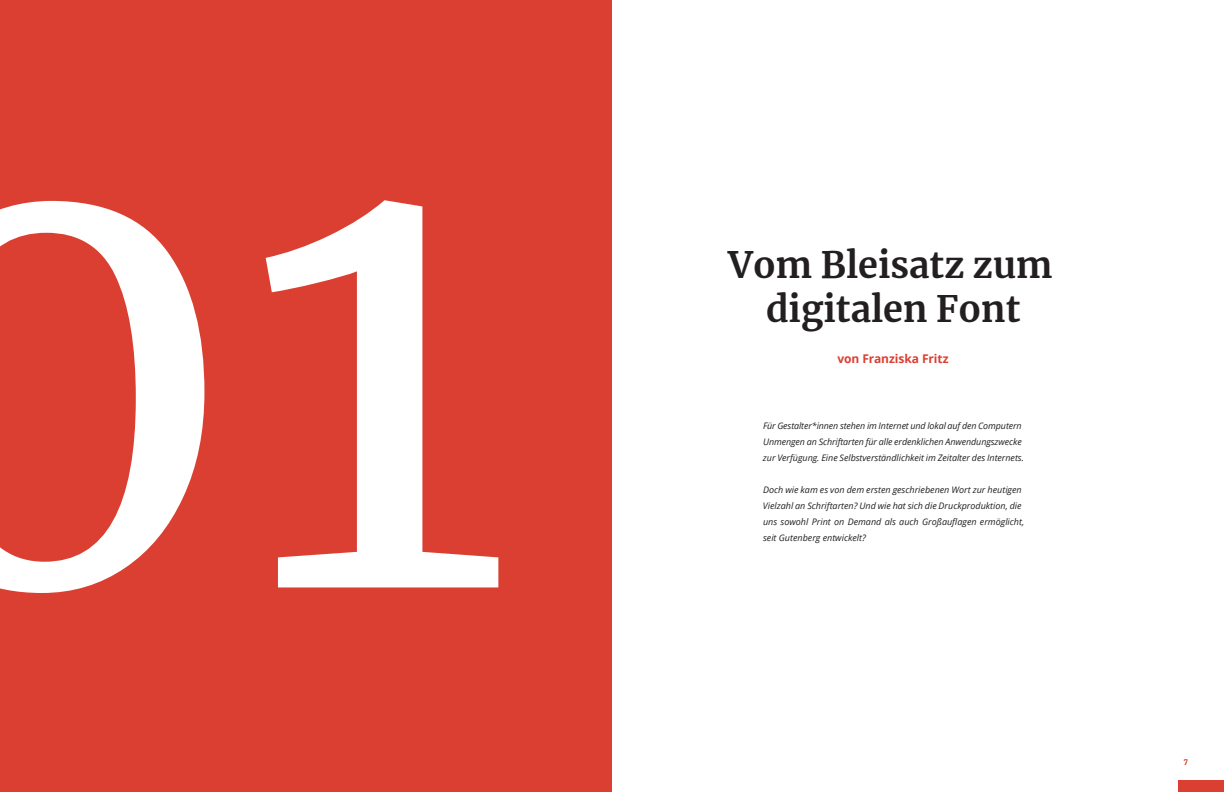
<style>
.page{position:relative;width:1224px;height:792px;background:#fff}
.page>*{position:absolute;margin:0;border:0;box-sizing:border-box;transform-origin:0 0}
.t1{font:612.5px "Merriweather";color:#fff}
.t2{font:700 36px/43.2px "Merriweather";color:#231f20;text-align:center}
.t3{font:700 12px "Open Sans";letter-spacing:-.005em;color:#db3f32}
.t4{font:italic 9px/16px "Open Sans";letter-spacing:-.005em;color:#231f20}
.t5{font:7px "Merriweather";color:#db3f32}
</style>
<div class="page">
<div style="left:1178px;top:781px;width:46px;height:11px;background:#db3f32"></div>
<div style="left:0;top:0;width:612px;height:792px;background:#db3f32"></div>
<h1 class="t1" style="left:-152px;top:-59px;width:665px">01</h1>
<h2 class="t2" style="left:728px;top:243px;width:326px">Vom Bleisatz zum digitalen Font</h2>
<h3 class="t3" style="left:837px;top:350px;width:113px">von Franziska Fritz</h3>
<p class="t4" style="left:763px;top:417px;width:263px">Für Gestalter*innen stehen im Internet und lokal auf den Computern<br>Unmengen an Schriftarten für alle erdenklichen Anwendungszwecke zur Verfügung. Eine Selbstverständlichkeit im Zeitalter des Internets.</p>
<p class="t4" style="left:763px;top:481px;width:263px">Doch wie kam es von dem ersten geschriebenen Wort zur heutigen Vielzahl an Schriftarten? Und wie hat sich die Druckproduktion, die uns sowohl Print on Demand als auch Großauflagen ermöglicht, seit Gutenberg entwickelt?</p>
<p class="t5" style="left:1184px;top:757px;width:6px">7</p>
</div>
